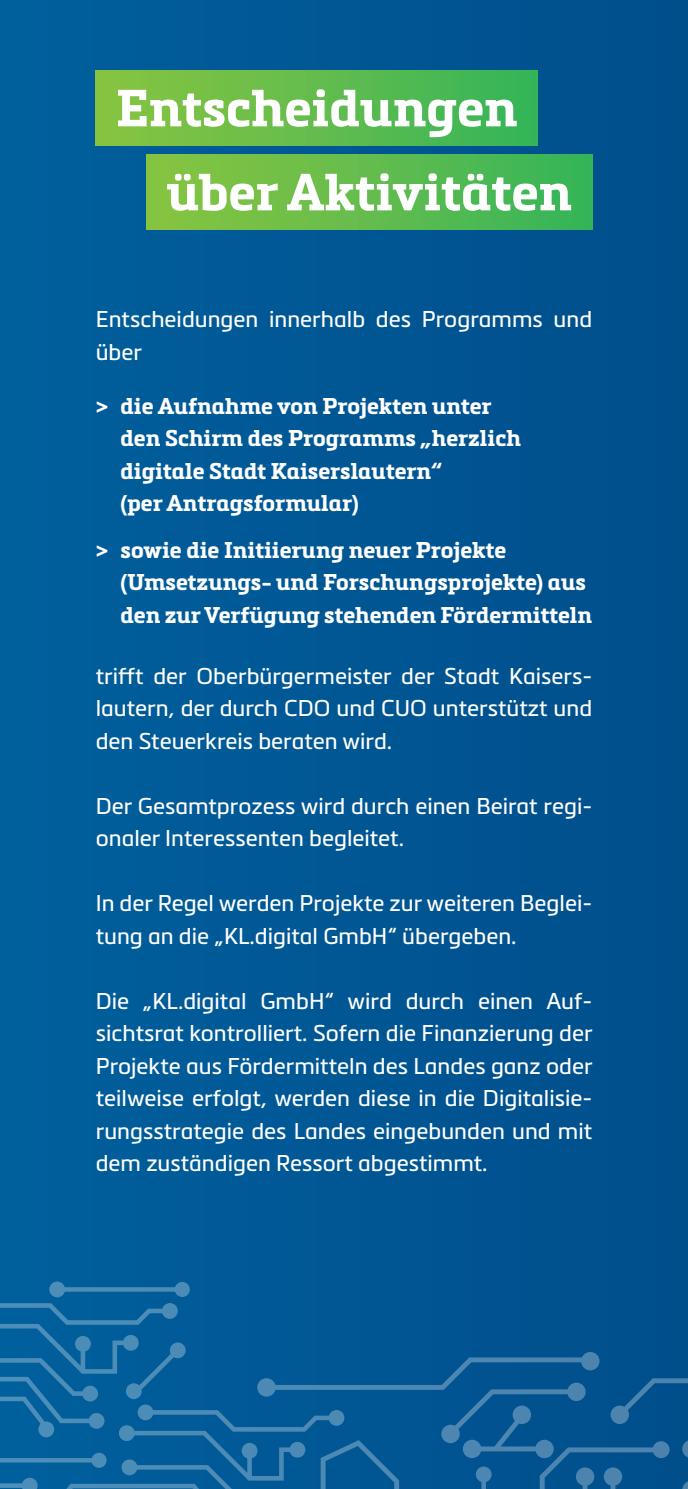
<style>
.page{position:relative;width:688px;height:1489px;background:#fff}
.page>*{position:absolute;margin:0;border:0;box-sizing:border-box;transform-origin:0 0}
.t1{font:700 51.25px/84px "Metronic Slab Pro";color:#fff}
.t2{font:22.5px/32.5px "Metronic Pro";color:#fff}
.t3{font:700 22.5px/32.5px "Metronic Slab Pro";color:#fff}
</style>
<div class="page">
<div style="left:0;top:0;width:687px;height:1488px;background:#005794"></div>
<div style="left:96px;top:71px;width:441px;height:74px;background:linear-gradient(to right,#8bc440,#36b459)"></div>
<div style="left:146px;top:155px;width:446px;height:74px;background:linear-gradient(to right,#8bc440,#36b459)"></div>
<svg style="left:0;top:1281px;width:687px;height:207px"></svg>
<svg style="left:652px;top:1440px;width:17px;height:17px"></svg>
<h1 class="t1" style="left:166px;top:65px;width:407px;text-indent:-51px">Entscheidungen über Aktivitäten</h1>
<p class="t2" style="left:96px;top:302px;width:498px">Entscheidungen innerhalb des Programms und über</p>
<p class="t3" style="left:120px;top:389px;width:402px;text-indent:-25px">&gt; die Aufnahme von Projekten unter den Schirm des Programms „herzlich digitale Stadt Kaiserslautern“<br>(per Antragsformular)</p>
<p class="t3" style="left:120px;top:533px;width:473px;text-indent:-25px">&gt; sowie die Initiierung neuer Projekte (Umsetzungs- und Forschungsprojekte) aus den zur Verfügung stehenden Fördermitteln</p>
<p class="t2" style="left:96px;top:658px;width:498px;text-align:justify">trifft der Oberbürgermeister der Stadt Kaisers&shy;lautern, der durch CDO und CUO unterstützt und den Steuerkreis beraten wird.</p>
<p class="t2" style="left:96px;top:788px;width:498px">Der Gesamtprozess wird durch einen Beirat regi&shy;onaler Interessenten begleitet.</p>
<p class="t2" style="left:96px;top:886px;width:498px">In der Regel werden Projekte zur weiteren Beglei&shy;tung an die „KL.digital GmbH“ übergeben.</p>
<p class="t2" style="left:96px;top:983px;width:498px;text-align:justify">Die „KL.digital GmbH“ wird durch einen Auf&shy;sichtsrat kontrolliert. Sofern die Finanzierung der Projekte aus Fördermitteln des Landes ganz oder teilweise erfolgt, werden diese in die Digitalisie&shy;rungsstrategie des Landes eingebunden und mit dem zuständigen Ressort abgestimmt.</p>
</div>
